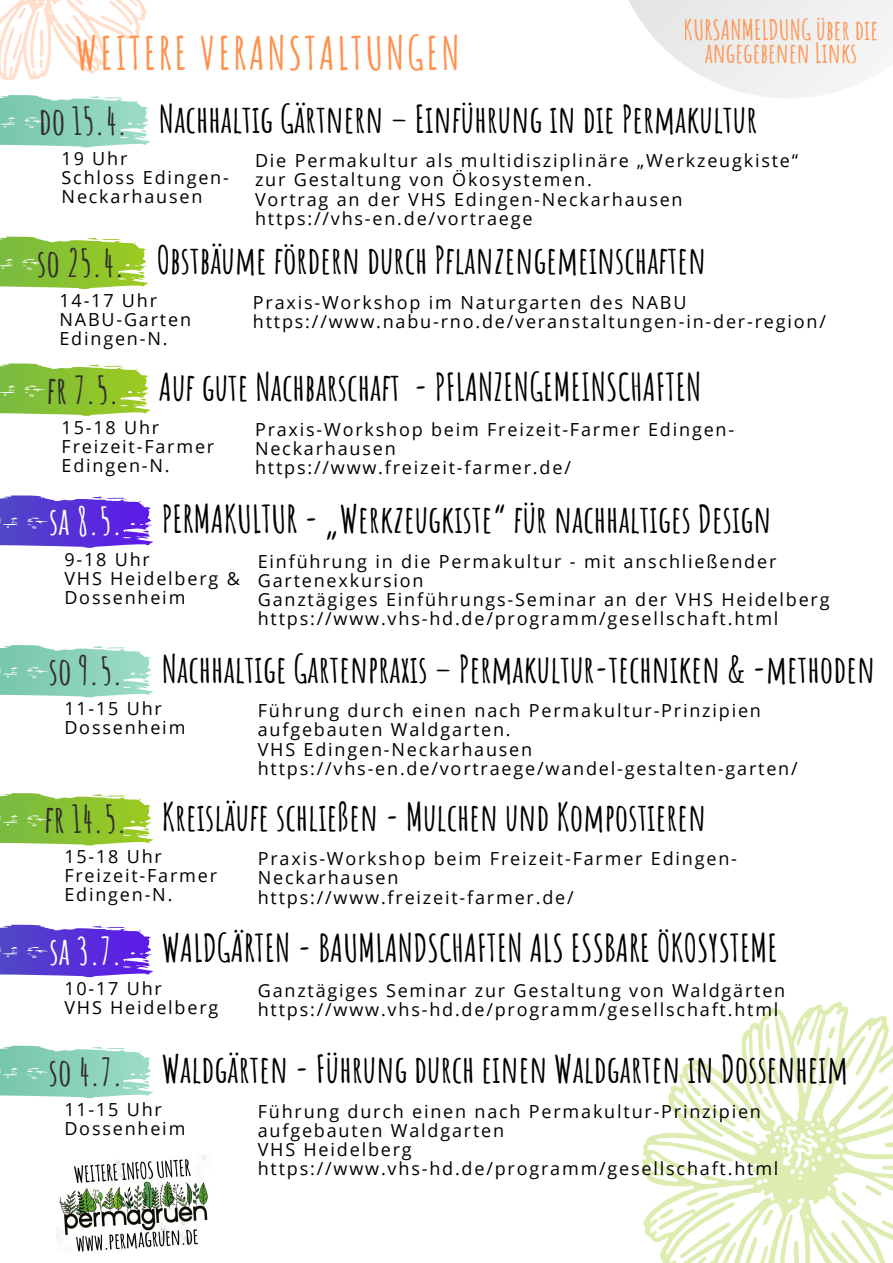
<style>
.page{position:relative;width:893px;height:1263px;background:#fff}
.page>*{position:absolute;margin:0;border:0;box-sizing:border-box;transform-origin:0 0}
.t1{font:700 45px "Amatic SC";letter-spacing:.055em;color:#ff914d}
.t2{font:700 37.5px "Amatic SC";color:#000}
.t3{font:700 37.5px "Amatic SC";color:#312e2b}
.t4{font:700 37.5px "Amatic SC";color:#fff}
.t5{font:700 27.3px/23.2px "Amatic SC";color:#ff914d;text-align:center}
.t6{font:18px/19.1px "Open Sans";letter-spacing:.1em;color:#000}
</style>
<div class="page">
<svg style="left:0;top:95px;width:150px;height:53px;background:#9dd8c4"></svg>
<svg style="left:0;top:0;width:146px;height:80px"></svg>
<svg style="left:642px;top:1002px;width:251px;height:261px"></svg>
<svg style="left:0;top:236px;width:148px;height:54px"></svg>
<svg style="left:0;top:363px;width:150px;height:53px;background:#9dcc53"></svg>
<svg style="left:0;top:495px;width:153px;height:53px;background:#7253dd"></svg>
<svg style="left:0;top:645px;width:153px;height:53px;background:#9cd8c4"></svg>
<svg style="left:0;top:793px;width:153px;height:53px;background:#9ccc53"></svg>
<svg style="left:0;top:924px;width:153px;height:54px;background:#7556dd"></svg>
<svg style="left:0;top:1045px;width:153px;height:54px"></svg>
<img style="left:56px;top:1154px;width:152px;height:98px">
<svg style="left:628px;top:0;width:265px;height:98px"></svg>
<p class="t1" style="left:76px;top:25px;width:386px">WEITERE VERANSTALTUNGEN</p>
<h3 class="t5" style="left:684px;top:18px;width:196px">KURSANMELDUNG über die angegebenen Links</h3>
<p class="t3" style="left:39px;top:97px;width:90px">do 15.4.</p>
<p class="t2" style="left:159px;top:94px;width:600px">Nachhaltig Gärtnern – Einführung in die Permakultur</p>
<p class="t6" style="left:255px;top:151px;width:544px">Die Permakultur als multidisziplinäre „Werkzeugkiste“ zur Gestaltung von Ökosystemen.</p>
<p class="t6" style="left:255px;top:189px;width:429px">Vortrag an der VHS Edingen-Neckarhausen</p>
<p class="t6" style="left:255px;top:208px;width:279px">https://vhs-en.de/vortraege</p>
<p class="t3" style="left:37px;top:239px;width:89px">so 25.4.</p>
<p class="t2" style="left:157px;top:236px;width:551px">Obstbäume fördern durch Pflanzengemeinschaften</p>
<p class="t6" style="left:253px;top:292px;width:435px">Praxis-Workshop im Naturgarten des NABU</p>
<p class="t6" style="left:253px;top:311px;width:574px">https://www.nabu-rno.de/veranstaltungen-in-der-region/</p>
<p class="t6" style="left:62px;top:149px;width:67px">19 Uhr</p>
<p class="t6" style="left:62px;top:168px;width:169px">Schloss Edingen-</p>
<p class="t6" style="left:62px;top:187px;width:142px">Neckarhausen</p>
<p class="t6" style="left:59px;top:290px;width:99px">14-17 Uhr</p>
<p class="t6" style="left:59px;top:309px;width:133px">NABU-Garten</p>
<p class="t6" style="left:59px;top:328px;width:110px">Edingen-N.</p>
<p class="t3" style="left:47px;top:365px;width:74px">fr 7.5.</p>
<p class="t2" style="left:159px;top:363px;width:544px">Auf gute Nachbarschaft - PFLANZENGEMEINSCHAFTEN</p>
<p class="t6" style="left:255px;top:419px;width:481px">Praxis-Workshop beim Freizeit-Farmer Edingen-<br>Neckarhausen</p>
<p class="t6" style="left:255px;top:457px;width:317px">https://www.freizeit-farmer.de/</p>
<p class="t4" style="left:49px;top:497px;width:75px">sa 8.5.</p>
<p class="t2" style="left:162px;top:495px;width:611px">PERMAKULTUR - „Werkzeugkiste“ für nachhaltiges Design</p>
<p class="t6" style="left:258px;top:551px;width:520px">Einführung in die Permakultur - mit anschließender<br>Gartenexkursion</p>
<p class="t6" style="left:258px;top:589px;width:573px">Ganztägiges Einführungs-Seminar an der VHS Heidelberg</p>
<p class="t6" style="left:258px;top:608px;width:522px">https://www.vhs-hd.de/programm/gesellschaft.html</p>
<p class="t3" style="left:49px;top:647px;width:76px">so 9.5.</p>
<p class="t2" style="left:162px;top:644px;width:715px">Nachhaltige Gartenpraxis – Permakultur-techniken &amp; -methoden</p>
<p class="t6" style="left:258px;top:701px;width:505px">Führung durch einen nach Permakultur-Prinzipien aufgebauten Waldgarten.</p>
<p class="t6" style="left:258px;top:739px;width:276px">VHS Edingen-Neckarhausen</p>
<p class="t6" style="left:258px;top:758px;width:541px">https://vhs-en.de/vortraege/wandel-gestalten-garten/</p>
<p class="t3" style="left:45px;top:795px;width:84px">fr 14.5.</p>
<p class="t2" style="left:162px;top:792px;width:546px">Kreisläufe schließen - Mulchen und Kompostieren</p>
<p class="t6" style="left:258px;top:849px;width:481px">Praxis-Workshop beim Freizeit-Farmer Edingen-<br>Neckarhausen</p>
<p class="t6" style="left:258px;top:887px;width:317px">https://www.freizeit-farmer.de/</p>
<p class="t4" style="left:49px;top:927px;width:74px">sa 3.7.</p>
<p class="t2" style="left:162px;top:924px;width:618px">WALDGÄRTEN - BAUMLANDSCHAFTEN ALS ESSBARE ÖKOSYSTEME</p>
<p class="t6" style="left:258px;top:980px;width:529px">Ganztägiges Seminar zur Gestaltung von Waldgärten</p>
<p class="t6" style="left:258px;top:999px;width:522px">https://www.vhs-hd.de/programm/gesellschaft.html</p>
<p class="t3" style="left:49px;top:1048px;width:75px">so 4.7.</p>
<p class="t2" style="left:162px;top:1045px;width:688px">Waldgärten - Führung durch einen Waldgarten in Dossenheim</p>
<p class="t6" style="left:258px;top:1101px;width:505px">Führung durch einen nach Permakultur-Prinzipien aufgebauten Waldgarten</p>
<p class="t6" style="left:258px;top:1140px;width:155px">VHS Heidelberg</p>
<p class="t6" style="left:258px;top:1159px;width:522px">https://www.vhs-hd.de/programm/gesellschaft.html</p>
<p class="t6" style="left:62px;top:417px;width:99px">15-18 Uhr</p>
<p class="t6" style="left:62px;top:436px;width:154px">Freizeit-Farmer<br>Edingen-N.</p>
<p class="t6" style="left:64px;top:549px;width:87px">9-18 Uhr</p>
<p class="t6" style="left:64px;top:568px;width:177px">VHS Heidelberg &amp;<br>Dossenheim</p>
<p class="t6" style="left:64px;top:698px;width:99px">11-15 Uhr</p>
<p class="t6" style="left:64px;top:718px;width:123px">Dossenheim</p>
<p class="t6" style="left:64px;top:847px;width:99px">15-18 Uhr</p>
<p class="t6" style="left:64px;top:866px;width:154px">Freizeit-Farmer<br>Edingen-N.</p>
<p class="t6" style="left:64px;top:978px;width:99px">10-17 Uhr</p>
<p class="t6" style="left:64px;top:997px;width:155px">VHS Heidelberg</p>
<p class="t6" style="left:64px;top:1099px;width:99px">11-15 Uhr</p>
<p class="t6" style="left:64px;top:1118px;width:123px">Dossenheim</p>
</div>
